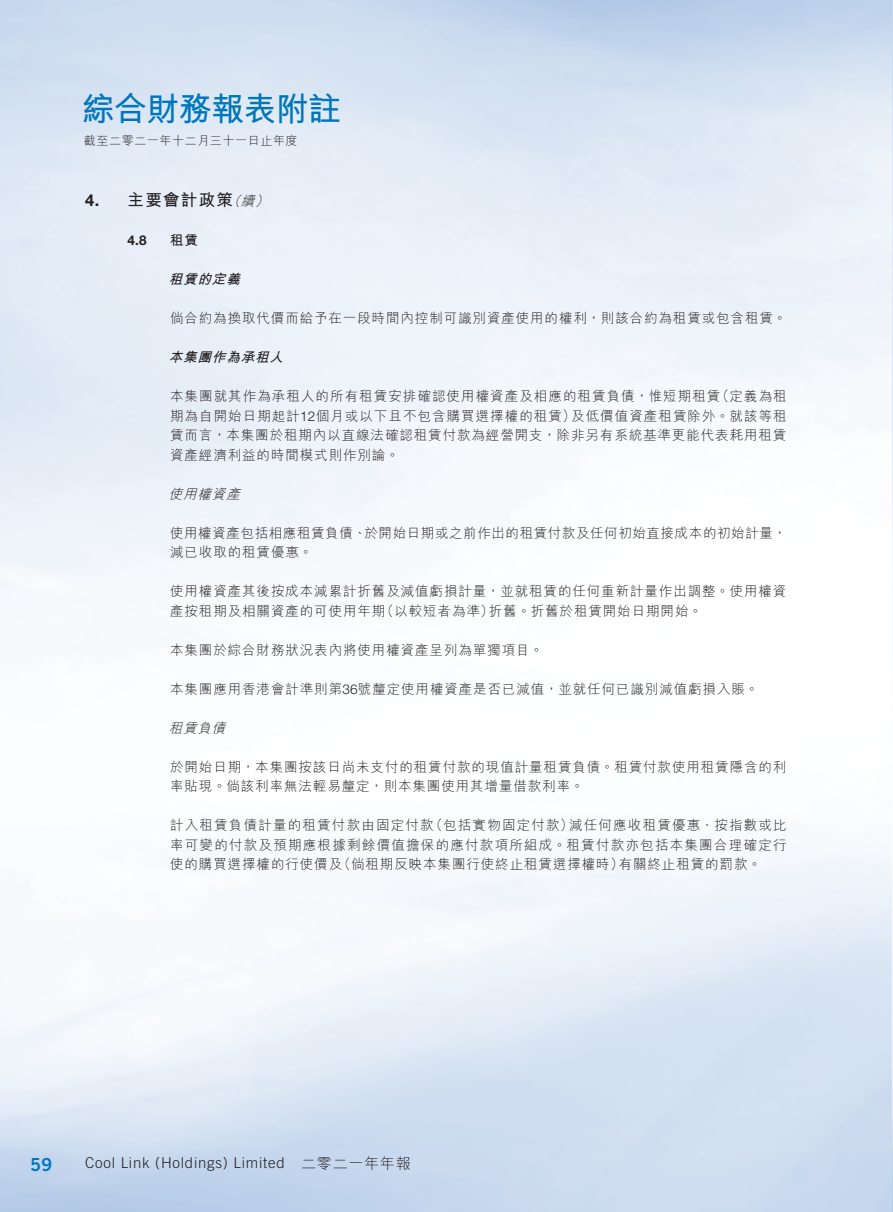
<style>
.page{position:relative;width:893px;height:1212px;background:#fff}
.page>*{position:absolute;margin:0;border:0;box-sizing:border-box;transform-origin:0 0}
.t1{font:700 33px "M Hei HK";letter-spacing:-.02em;color:#0077bd}
.t2{font:18px "Trade Gothic LT Std Bd 2";color:#0077bd}
.t3{font:700 16.5px "M Hei HK";letter-spacing:.08em;color:#231f20}
.t4{font:700 16.5px "Helvetica Neue";color:#231f20}
.t5{font:300 15px "Trade Gothic LT Std";letter-spacing:.05em;color:#231f20}
.t6{font:300 15px "M Hei HK";letter-spacing:.05em;color:#231f20}
.t7{font:300 13.5px/19.5px "M Hei HK";letter-spacing:.07em;color:#231f20}
.t8{font:300 13.5px/19.5px "M Hei HK";letter-spacing:.045em;color:#231f20}
.t9{font:300 13.5px "M Hei HK";letter-spacing:.09em;color:#231f20}
.t10{font:300 13.5px "M Hei HK";letter-spacing:.095em;color:#231f20}
.t11{font:italic 700 13.5px "M Hei HK";color:#231f20}
.t12{font:italic 300 13.5px "M Hei HK";color:#231f20}
.t13{font:700 13.5px "Helvetica Neue";color:#231f20}
.t14{font:700 13.5px "M Hei HK";color:#231f20}
.t15{font:300 12px "M Hei HK";letter-spacing:.05em;color:#231f20}
.s1{font-family:"Helvetica Neue LT Std"}
</style>
<div class="page">
<h1 class="t1" style="left:82px;top:85px;width:261px">綜合財務報表附註</h1>
<p class="t15" style="left:84px;top:132px;width:215px">截至二零二一年十二月三十一日止年度</p>
<p class="t4" style="left:85px;top:190px;width:16px">4.</p>
<p class="t3" style="left:128px;top:188px;width:107px">主要會計政策</p>
<p class="t12" style="left:241px;top:192px;width:20px">續</p>
<p class="t12" style="left:227px;top:192px;width:20px">（</p>
<p class="t12" style="left:255px;top:192px;width:20px">(</p>
<p class="t13" style="left:128px;top:232px;width:21px">4.8</p>
<p class="t14" style="left:170px;top:230px;width:29px">租賃</p>
<p class="t11" style="left:169px;top:269px;width:77px">租賃的定義</p>
<p class="t7" style="left:170px;top:308px;width:618px">倘合約為換取代價而給予在一段時間內控制可識別資產使用的權利，則該合約為租賃或包含租賃。</p>
<p class="t11" style="left:169px;top:347px;width:121px">本集團作為承租人</p>
<p class="t7" style="left:716px;top:386px;width:72px">（定義為租</p>
<p class="t7" style="left:571px;top:386px;width:217px;text-indent:-401px">本集團就其作為承租人的所有租賃安排確認使用權資產及相應的租賃負債，惟短期租賃<br>及低價值資產租賃除外。就該等租</p>
<p class="t7" style="left:170px;top:405px;width:618px">期為自開始日期起計<span class="s1">12</span>個月或以下且不包含購買選擇權的租賃）<br>賃而言，本集團於租期內以直線法確認租賃付款為經營開支，除非另有系統基準更能代表耗用租賃資產經濟利益的時間模式則作別論。</p>
<p class="t12" style="left:169px;top:484px;width:77px">使用權資產</p>
<p class="t8" style="left:364px;top:522px;width:424px">於開始日期或之前作出的租賃付款及任何初始直接成本的初始計量，</p>
<p class="t8" style="left:170px;top:522px;width:198px">使用權資產包括相應租賃負債、減已收取的租賃優惠。</p>
<p class="t7" style="left:489px;top:581px;width:299px;text-indent:-319px">使用權資產其後按成本減累計折舊及減值虧損計量，並就租賃的任何重新計量作出調整。使用權資折舊。折舊於租賃開始日期開始。</p>
<p class="t7" style="left:381px;top:600px;width:115px">（以較短者為準）</p>
<p class="t7" style="left:170px;top:600px;width:217px">產按租期及相關資產的可使用年期</p>
<p class="t7" style="left:170px;top:639px;width:375px">本集團於綜合財務狀況表內將使用權資產呈列為單獨項目。</p>
<p class="t7" style="left:170px;top:678px;width:590px">本集團應用香港會計準則第<span class="s1">36</span>號釐定使用權資產是否已減值，並就任何已識別減值虧損入賬。</p>
<p class="t12" style="left:169px;top:718px;width:63px">租賃負債</p>
<p class="t7" style="left:170px;top:756px;width:618px">於開始日期，本集團按該日尚未支付的租賃付款的現值計量租賃負債。租賃付款使用租賃隱含的利率貼現。倘該利率無法輕易釐定，則本集團使用其增量借款利率。</p>
<p class="t9" style="left:569px;top:816px;width:219px">減任何應收租賃優惠、按指數或比</p>
<p class="t9" style="left:170px;top:816px;width:265px">計入租賃負債計量的租賃付款由固定付款</p>
<p class="t10" style="left:170px;top:835px;width:618px">率可變的付款及預期應根據剩餘價值擔保的應付款項所組成。租賃付款亦包括本集團合理確定行</p>
<p class="t7" style="left:619px;top:854px;width:144px">有關終止租賃的罰款。</p>
<p class="t9" style="left:429px;top:816px;width:145px">（包括實物固定付款）</p>
<p class="t7" style="left:337px;top:854px;width:288px">（倘租期反映本集團行使終止租賃選擇權時）</p>
<p class="t7" style="left:170px;top:854px;width:174px">使的購買選擇權的行使價及</p>
<h2 class="t2" style="left:30px;top:1153px;width:24px">59</h2>
<p class="t5" style="left:85px;top:1154px;width:201px">Cool Link (Holdings) Limited</p>
<p class="t6" style="left:301px;top:1153px;width:111px">二零二一年年報</p>
</div>
